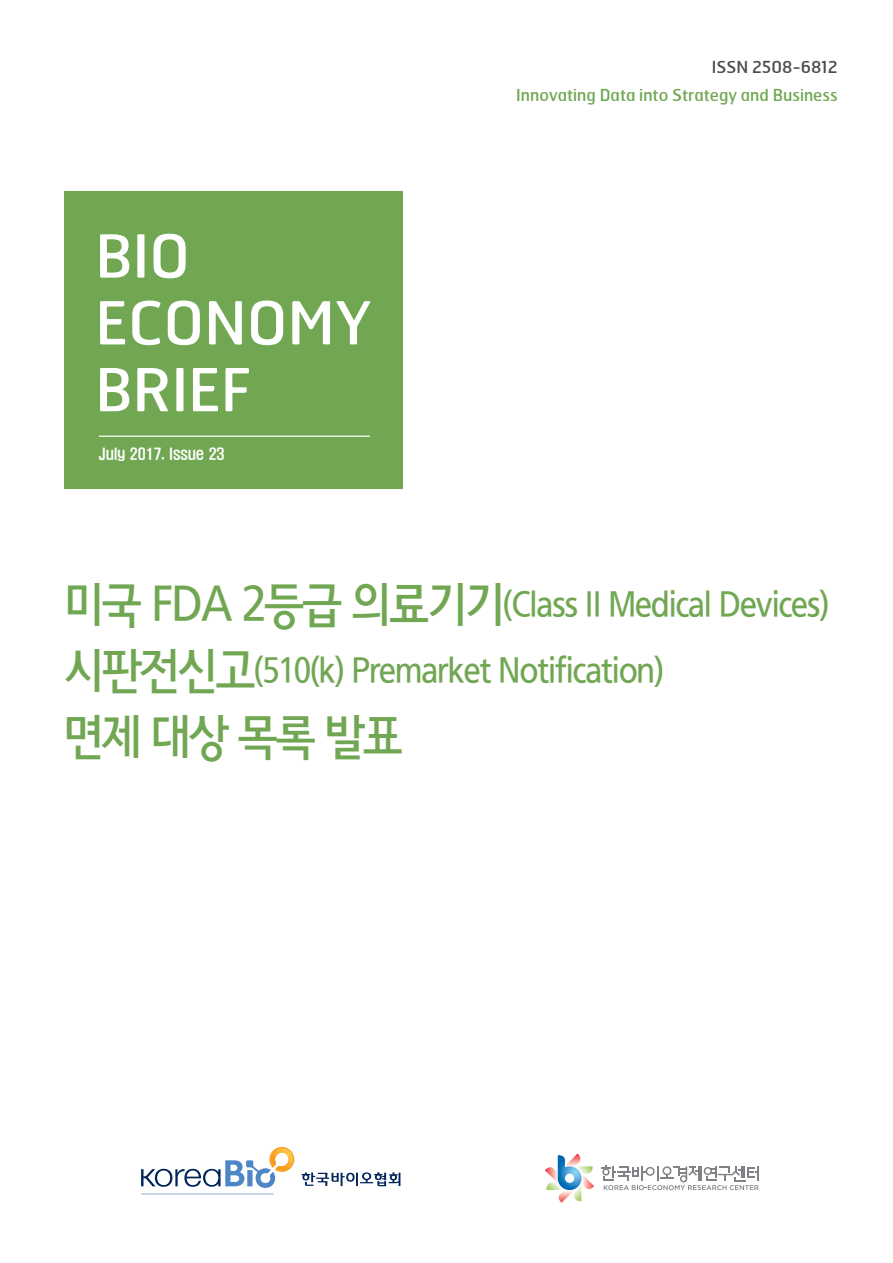
<style>
.page{position:relative;width:893px;height:1263px;background:#fff}
.page>*{position:absolute;margin:0;border:0;box-sizing:border-box;transform-origin:0 0}
.t1{font:59.1px "Hermes";color:#fff}
.t2{font:48px "Youth";letter-spacing:-.05em;color:#71a753;scale:.93 1}
.t3{font:34.5px "Youth";letter-spacing:-.05em;color:#71a753;scale:.91 1}
.t4{font:16.5px "Hermes";color:#71a753}
.t5{font:16.5px "Hermes";color:#4b4c4d}
.t6{font:14.4px "H2 hdr M";letter-spacing:-.01em;color:#fff;scale:.96 1}
.s1{font-size:48px}
</style>
<div class="page">
<div style="left:64px;top:191px;width:338px;height:298px;background:#71a753"></div>
<hr style="left:99px;top:436px;width:271px;height:1px;background:#fff">
<svg style="left:601px;top:1165px;width:158px;height:25px"></svg>
<svg style="left:545px;top:1153px;width:49px;height:50px"></svg>
<svg style="left:141px;top:1147px;width:259px;height:48px"></svg>
<p class="t5" style="left:712px;top:57px;width:127px">ISSN 2508-6812</p>
<p class="t1" style="left:95px;top:218px;width:96px">BIO</p>
<p class="t1" style="left:95px;top:285px;width:278px">ECONOMY</p>
<p class="t1" style="left:95px;top:352px;width:157px">BRIEF</p>
<p class="t6" style="left:99px;top:445px;width:132px">July 2017. Issue 23</p>
<p class="t4" style="left:516px;top:85px;width:323px">Innovating Data into Strategy and Business</p>
<p class="t3" style="left:64px;top:587px;width:843px"><span class="s1">미국 FDA 2등급 의료기기</span>(Class II Medical Devices)</p>
<p class="t3" style="left:64px;top:653px;width:661px"><span class="s1">시판전신고</span>(510(k) Premarket Notification)</p>
<p class="t2" style="left:64px;top:712px;width:366px">면제 대상 목록 발표</p>
</div>
